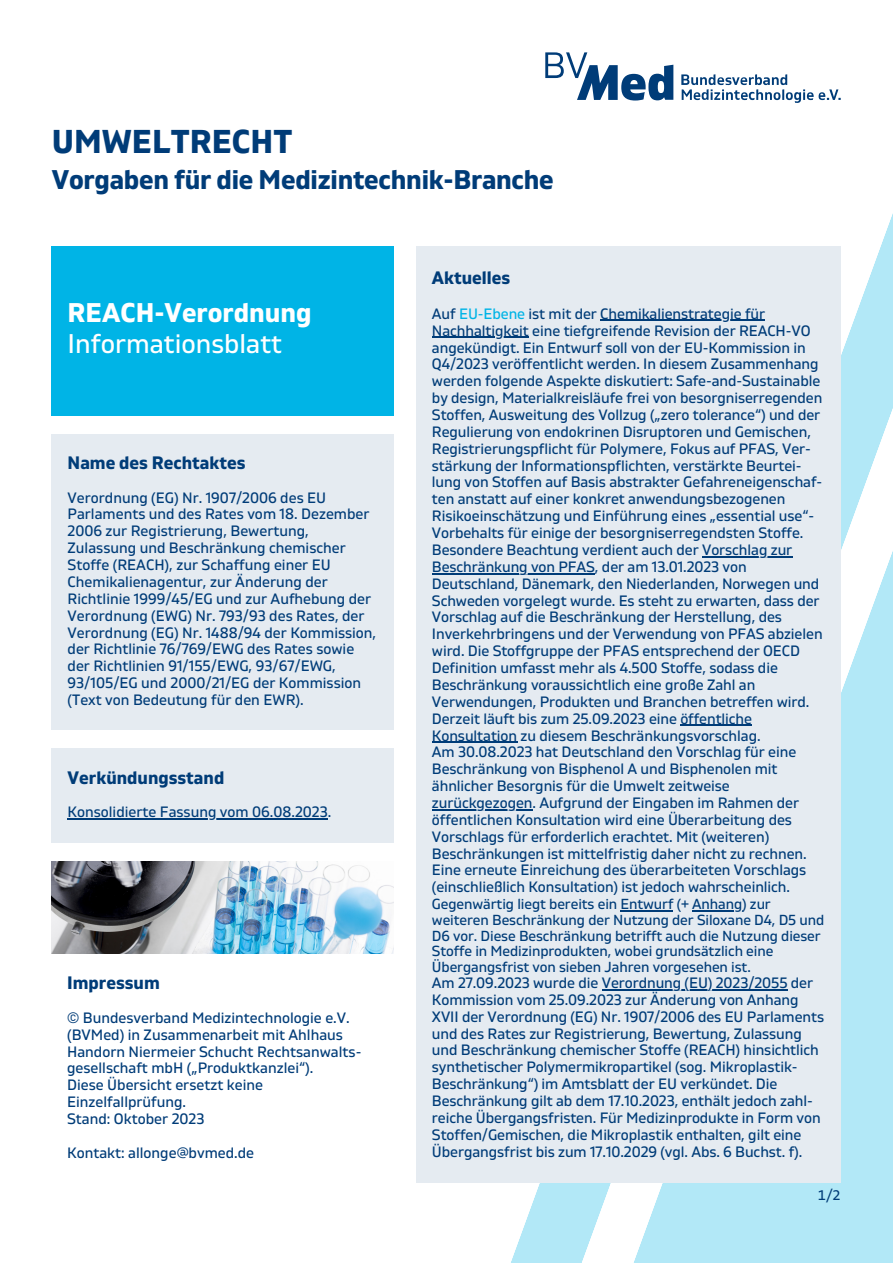
<style>
.page{position:relative;width:893px;height:1264px;background:#fff}
.page>*{position:absolute;margin:0;border:0;box-sizing:border-box;transform-origin:0 0}
.t1{font:700 33px "Gilam";color:#003c78}
.t2{font:700 27px "Gilam";letter-spacing:-.01em;color:#003c78}
.t3{font:27px "Gilam";color:#fff}
.t4{font:700 27px "Gilam";color:#fff}
.t5{font:700 18px "Gilam";color:#003c78}
.t6{font:15px/16.8px "Gilam";letter-spacing:-.005em;color:#003c78}
.t7{font:15px "The Sans OT5 Plain";color:#003c78}
.t8{font:14.55px/15.8px "Gilam";letter-spacing:-.005em;color:#003c78}
.s1{color:#00b4e6}
</style>
<div class="page">
<svg style="left:474px;top:64px;width:418px;height:1198px"></svg>
<div style="left:52px;top:434px;width:341px;height:295px;background:#e5ebf1"></div>
<div style="left:52px;top:246px;width:341px;height:169px;background:#00b4e6"></div>
<div style="left:416px;top:247px;width:424px;height:935px;background:#e5ebf1"></div>
<hr style="left:600px;top:320px;width:165px;height:1px;background:#003c78">
<hr style="left:432px;top:337px;width:97px;height:1px;background:#003c78">
<hr style="left:702px;top:556px;width:90px;height:1px;background:#003c78">
<hr style="left:432px;top:573px;width:163px;height:1px;background:#003c78">
<hr style="left:680px;top:724px;width:72px;height:2px;background:#003c78">
<hr style="left:432px;top:741px;width:85px;height:1px;background:#003c78">
<hr style="left:432px;top:809px;width:100px;height:1px;background:#003c78">
<hr style="left:620px;top:910px;width:53px;height:1px;background:#003c78">
<hr style="left:692px;top:910px;width:50px;height:1px;background:#003c78">
<hr style="left:601px;top:989px;width:186px;height:1px;background:#003c78">
<svg style="left:681px;top:74px;width:159px;height:29px"></svg>
<svg style="left:545px;top:52px;width:128px;height:48px"></svg>
<div style="left:52px;top:748px;width:341px;height:94px;background:#e5ebf1"></div>
<hr style="left:68px;top:818px;width:260px;height:1px;background:#003c78">
<img style="left:52px;top:861px;width:342px;height:93px">
<p class="t1" style="left:52px;top:122px;width:242px">UMWELTRECHT</p>
<p class="t2" style="left:52px;top:163px;width:503px">Vorgaben für die Medizintechnik-Branche</p>
<p class="t4" style="left:68px;top:297px;width:246px">REACH-Verordnung</p>
<p class="t3" style="left:68px;top:328px;width:216px">Informationsblatt</p>
<p class="t5" style="left:68px;top:452px;width:179px">Name des Rechtaktes</p>
<p class="t6" style="left:68px;top:489px;width:310px">Verordnung (EG) Nr. 1907/2006 des EU Parlaments und des Rates vom 18. Dezember 2006 zur Registrierung, Bewertung, Zulassung und Beschränkung chemischer Stoffe (REACH), zur Schaffung einer EU Chemikalienagentur, zur Änderung der Richtlinie 1999/45/EG und zur Aufhebung der Verordnung (EWG) Nr. 793/93 des Rates, der Verordnung (EG) Nr. 1488/94 der Kommission, der Richtlinie 76/769/EWG des Rates sowie der Richtlinien 91/155/EWG, 93/67/EWG, 93/105/EG und 2000/21/EG der Kommission (Text von Bedeutung für den EWR).</p>
<p class="t5" style="left:68px;top:766px;width:158px">Verkündungsstand</p>
<p class="t6" style="left:68px;top:804px;width:265px">Konsolidierte Fassung vom 06.08.2023.</p>
<p class="t5" style="left:67px;top:972px;width:94px">Impressum</p>
<p class="t6" style="left:67px;top:1009px;width:296px">© Bundesverband Medizintechnologie e.V. (BVMed) in Zusammenarbeit mit Ahlhaus Handorn Niermeier Schucht Rechtsanwalts&shy;gesellschaft mbH („Produktkanzlei“).</p>
<p class="t6" style="left:67px;top:1077px;width:197px">Diese Übersicht ersetzt keine<br>Einzelfallprüfung.</p>
<p class="t6" style="left:67px;top:1110px;width:139px">Stand: Oktober 2023</p>
<p class="t6" style="left:67px;top:1144px;width:188px">Kontakt: allonge@bvmed.de</p>
<p class="t5" style="left:432px;top:267px;width:80px">Aktuelles</p>
<p class="t6" style="left:432px;top:306px;width:392px">Auf <span class="s1">EU-Ebene</span> ist mit der Chemikalienstrategie für Nachhaltigkeit eine tiefgreifende Revision der REACH-VO angekündigt. Ein Entwurf soll von der EU-Kommission in Q4/2023 veröffentlicht werden. In diesem Zusammenhang werden folgende Aspekte diskutiert: Safe-and-Sustainable by design, Materialkreisläufe frei von besorgniserregenden Stoffen, Ausweitung des Vollzug („zero tolerance“) und der Regulierung von endokrinen Disruptoren und Gemischen, Registrierungspflicht für Polymere, Fokus auf PFAS, Ver&shy;stärkung der Informationspflichten, verstärkte Beurtei&shy;lung von Stoffen auf Basis abstrakter Gefahreneigenschaf&shy;ten anstatt auf einer konkret anwendungsbezogenen Risikoeinschätzung und Einführung eines „essential use“- Vorbehalts für einige der besorgniserregendsten Stoffe.</p>
<p class="t6" style="left:432px;top:542px;width:392px">Besondere Beachtung verdient auch der Vorschlag zur Beschränkung von PFAS, der am 13.01.2023 von Deutschland, Dänemark, den Niederlanden, Norwegen und Schweden vorgelegt wurde. Es steht zu erwarten, dass der Vorschlag auf die Beschränkung der Herstellung, des Inverkehrbringens und der Verwendung von PFAS abzielen wird. Die Stoffgruppe der PFAS entsprechend der OECD Definition umfasst mehr als 4.500 Stoffe, sodass die Beschränkung voraussichtlich eine große Zahl an Verwendungen, Produkten und Branchen betreffen wird.<br>Derzeit läuft bis zum 25.09.2023 eine öffentliche Konsultation zu diesem Beschränkungsvorschlag.</p>
<p class="t6" style="left:432px;top:744px;width:376px">Am 30.08.2023 hat Deutschland den Vorschlag für eine Beschränkung von Bisphenol A und Bisphenolen mit ähnlicher Besorgnis für die Umwelt zeitweise zurückgezogen. Aufgrund der Eingaben im Rahmen der öffentlichen Konsultation wird eine Überarbeitung des Vorschlags für erforderlich erachtet. Mit (weiteren)<br>Beschränkungen ist mittelfristig daher nicht zu rechnen.<br>Eine erneute Einreichung des überarbeiteten Vorschlags (einschließlich Konsultation) ist jedoch wahrscheinlich.</p>
<p class="t8" style="left:432px;top:896px;width:394px">Gegenwärtig liegt bereits ein Entwurf (+ Anhang) zur weiteren Beschränkung der Nutzung der Siloxane D4, D5 und D6 vor. Diese Beschränkung betrifft auch die Nutzung dieser Stoffe in Medizinprodukten, wobei grundsätzlich eine Übergangsfrist von sieben Jahren vorgesehen ist.</p>
<p class="t6" style="left:432px;top:974px;width:393px">Am 27.09.2023 wurde die Verordnung (EU) 2023/2055 der Kommission vom 25.09.2023 zur Änderung von Anhang XVII der Verordnung (EG) Nr. 1907/2006 des EU Parlaments und des Rates zur Registrierung, Bewertung, Zulassung und Beschränkung chemischer Stoffe (REACH) hinsichtlich synthetischer Polymermikropartikel (sog. Mikroplastik-Beschränkung“) im Amtsblatt der EU verkündet. Die Beschränkung gilt ab dem 17.10.2023, enthält jedoch zahl&shy;reiche Übergangsfristen. Für Medizinprodukte in Form von Stoffen/Gemischen, die Mikroplastik enthalten, gilt eine Übergangsfrist bis zum 17.10.2029 (vgl. Abs. 6 Buchst. f).</p>
<p class="t7" style="left:817px;top:1185px;width:25px">1/2</p>
</div>
